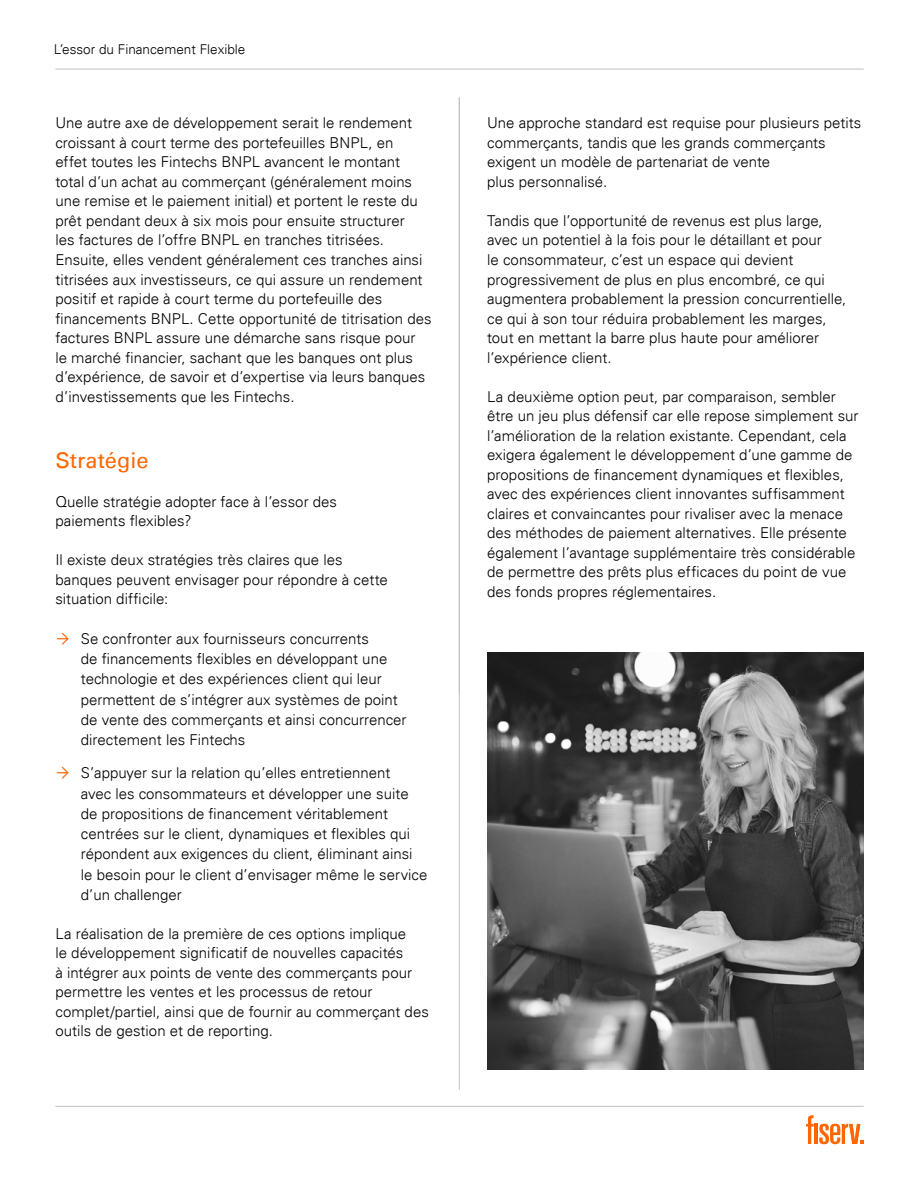
<style>
.page{position:relative;width:919px;height:1187px;background:#fff}
.page>*{position:absolute;margin:0;border:0;box-sizing:border-box;transform-origin:0 0}
.t1{font:21.75px "Univers For Fiserv 55";color:#f60}
.t2{font:300 15px/19.5px "Univers For Fiserv 45";color:#000}
.t3{font:300 13.5px "Univers For Fiserv 45";color:#000}
</style>
<div class="page">
<svg style="left:819px;top:1123px;width:44px;height:21px"></svg>
<hr style="left:814px;top:1123px;width:3px;height:20px;background:#f60">
<svg style="left:806px;top:1115px;width:7px;height:28px"></svg>
<hr style="left:55px;top:1105px;width:808px;height:1px;background:#c2c2c2">
<hr style="left:55px;top:69px;width:808px;height:1px;background:#c2c2c2">
<img style="left:487px;top:652px;width:376px;height:417px">
<hr style="left:459px;top:97px;width:1px;height:992px;background:#c2c2c2">
<p class="t3" style="left:54px;top:41px;width:193px">L’essor du Financement Flexible</p>
<p class="t2" style="left:55px;top:113px;width:378px">Une autre axe de développement serait le rendement croissant à court terme des portefeuilles BNPL, en<br>effet toutes les Fintechs BNPL avancent le montant total d’un achat au commerçant (généralement moins une remise et le paiement initial) et portent le reste du prêt pendant deux à six mois pour ensuite structurer<br>les factures de l’offre BNPL en tranches titrisées.<br>Ensuite, elles vendent généralement ces tranches ainsi titrisées aux investisseurs, ce qui assure un rendement positif et rapide à court terme du portefeuille des financements BNPL. Cette opportunité de titrisation des factures BNPL assure une démarche sans risque pour<br>le marché financier, sachant que les banques ont plus d’expérience, de savoir et d’expertise via leurs banques d’investissements que les Fintechs.</p>
<h1 class="t1" style="left:55px;top:447px;width:95px">Stratégie</h1>
<p class="t2" style="left:55px;top:491px;width:283px">Quelle stratégie adopter face à l’essor des paiements flexibles?</p>
<p class="t2" style="left:55px;top:550px;width:334px">Il existe deux stratégies très claires que les banques peuvent envisager pour répondre à cette situation difficile:</p>
<p class="t2" style="left:81px;top:628px;width:327px;line-height:20.2px">Se confronter aux fournisseurs concurrents<br>de financements flexibles en développant une technologie et des expériences client qui leur permettent de s’intégrer aux systèmes de point de vente des commerçants et ainsi concurrencer directement les Fintechs</p>
<p class="t2" style="left:81px;top:762px;width:348px;line-height:20.2px">S’appuyer sur la relation qu’elles entretiennent<br>avec les consommateurs et développer une suite de propositions de financement véritablement centrées sur le client, dynamiques et flexibles qui répondent aux exigences du client, éliminant ainsi le besoin pour le client d’envisager même le service d’un challenger</p>
<p class="t2" style="left:55px;top:923px;width:375px">La réalisation de la première de ces options implique<br>le développement significatif de nouvelles capacités<br>à intégrer aux points de vente des commerçants pour permettre les ventes et les processus de retour complet/partiel, ainsi que de fournir au commerçant des outils de gestion et de reporting.</p>
<p class="t2" style="left:487px;top:113px;width:376px">Une approche standard est requise pour plusieurs petits commerçants, tandis que les grands commerçants exigent un modèle de partenariat de vente<br>plus personnalisé.</p>
<p class="t2" style="left:487px;top:211px;width:361px">Tandis que l’opportunité de revenus est plus large, avec un potentiel à la fois pour le détaillant et pour<br>le consommateur, c’est un espace qui devient progressivement de plus en plus encombré, ce qui augmentera probablement la pression concurrentielle, ce qui à son tour réduira probablement les marges, tout en mettant la barre plus haute pour améliorer l’expérience client.</p>
<p class="t2" style="left:487px;top:386px;width:373px">La deuxième option peut, par comparaison, sembler être un jeu plus défensif car elle repose simplement sur l’amélioration de la relation existante. Cependant, cela exigera également le développement d’une gamme de propositions de financement dynamiques et flexibles, avec des expériences client innovantes suffisamment claires et convaincantes pour rivaliser avec la menace des méthodes de paiement alternatives. Elle présente également l’avantage supplémentaire très considérable de permettre des prêts plus efficaces du point de vue des fonds propres réglementaires.</p>
</div>
